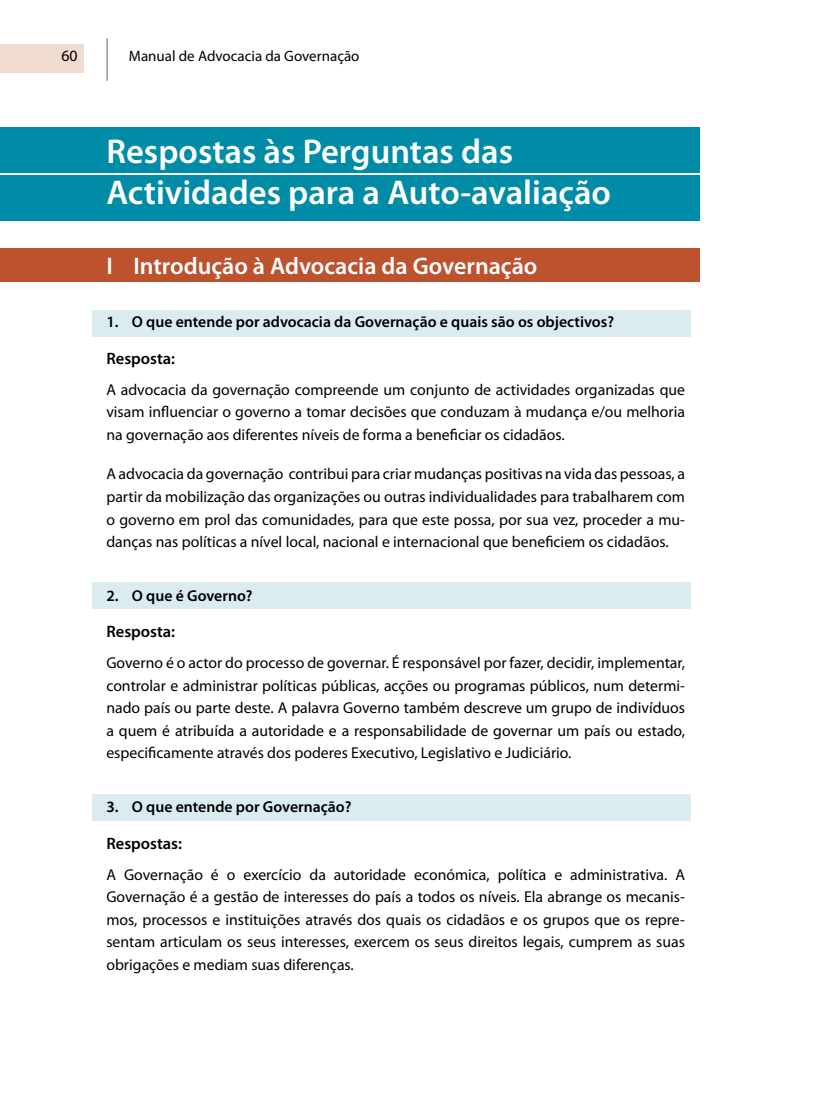
<style>
.page{position:relative;width:834px;height:1106px;background:#fff}
.page>*{position:absolute;margin:0;border:0;box-sizing:border-box;transform-origin:0 0}
.t1{font:600 34.5px/41.4px "Myriad Pro";color:#fff}
.t2{font:600 24px "Myriad Pro";color:#fff}
.t3{font:600 16.5px "Myriad Pro";color:#000}
.t4{font:15.75px/22.5px "Myriad Pro";color:#000;text-align:justify}
.t5{font:600 15.75px "Myriad Pro";color:#000}
.t6{font:15px "Myriad Pro";color:#000}
</style>
<div class="page">
<div style="left:0;top:44px;width:83px;height:29px;background:#efdbcf"></div>
<hr style="left:106px;top:38px;width:2px;height:43px;background:#939598">
<div style="left:0;top:128px;width:699px;height:45px;background:#008ca7"></div>
<div style="left:0;top:176px;width:699px;height:45px;background:#008ca7"></div>
<div style="left:0;top:248px;width:699px;height:34px;background:#bd522e"></div>
<div style="left:92px;top:582px;width:598px;height:27px;background:#dbecf0"></div>
<div style="left:92px;top:794px;width:598px;height:27px;background:#dbecf0"></div>
<div style="left:92px;top:310px;width:598px;height:26px;background:#dbecf0"></div>
<p class="t4" style="left:62px;top:45px;width:18px">60</p>
<p class="t6" style="left:129px;top:46px;width:232px">Manual de Advocacia da Governação</p>
<h1 class="t1" style="left:106px;top:129px;width:506px">Respostas às Perguntas das<br>Actividades para a Auto-avaliação</h1>
<h2 class="t2" style="left:106px;top:251px;width:432px">II ntrodução à Advocacia da Governação</h2>
<p class="t5" style="left:106px;top:312px;width:509px">1. O que entende por advocacia da Governação e quais são os objectivos?</p>
<p class="t3" style="left:106px;top:348px;width:70px">Resposta:</p>
<p class="t4" style="left:106px;top:378px;width:580px">A advocacia da governação compreende um conjunto de actividades organizadas que visam influenciar o governo a tomar decisões que conduzam à mudança e/ou melhoria na governação aos diferentes níveis de forma a beneficiar os cidadãos.</p>
<p class="t4" style="left:106px;top:463px;width:580px">A advocacia da governação contribui para criar mudanças positivas na vida das pessoas, a partir da mobilização das organizações ou outras individualidades para trabalharem com o governo em prol das comunidades, para que este possa, por sua vez, proceder a mu&shy;danças nas políticas a nível local, nacional e internacional que beneficiem os cidadãos.</p>
<p class="t5" style="left:106px;top:585px;width:148px">2. O que é Governo?</p>
<p class="t3" style="left:106px;top:621px;width:70px">Resposta:</p>
<p class="t4" style="left:106px;top:651px;width:580px">Governo é o actor do processo de governar. É responsável por fazer, decidir, implementar, controlar e administrar políticas públicas, acções ou programas públicos, num determi&shy;nado país ou parte deste. A palavra Governo também descreve um grupo de indivíduos a quem é atribuída a autoridade e a responsabilidade de governar um país ou estado, especificamente através dos poderes Executivo, Legislativo e Judiciário.</p>
<p class="t5" style="left:106px;top:796px;width:247px">3. O que entende por Governação?</p>
<p class="t3" style="left:106px;top:832px;width:77px">Respostas:</p>
<p class="t4" style="left:106px;top:863px;width:580px">A Governação é o exercício da autoridade económica, política e administrativa. A Governação é a gestão de interesses do país a todos os níveis. Ela abrange os mecanis&shy;mos, processos e instituições através dos quais os cidadãos e os grupos que os repre&shy;sentam articulam os seus interesses, exercem os seus direitos legais, cumprem as suas obrigações e mediam suas diferenças.</p>
</div>
